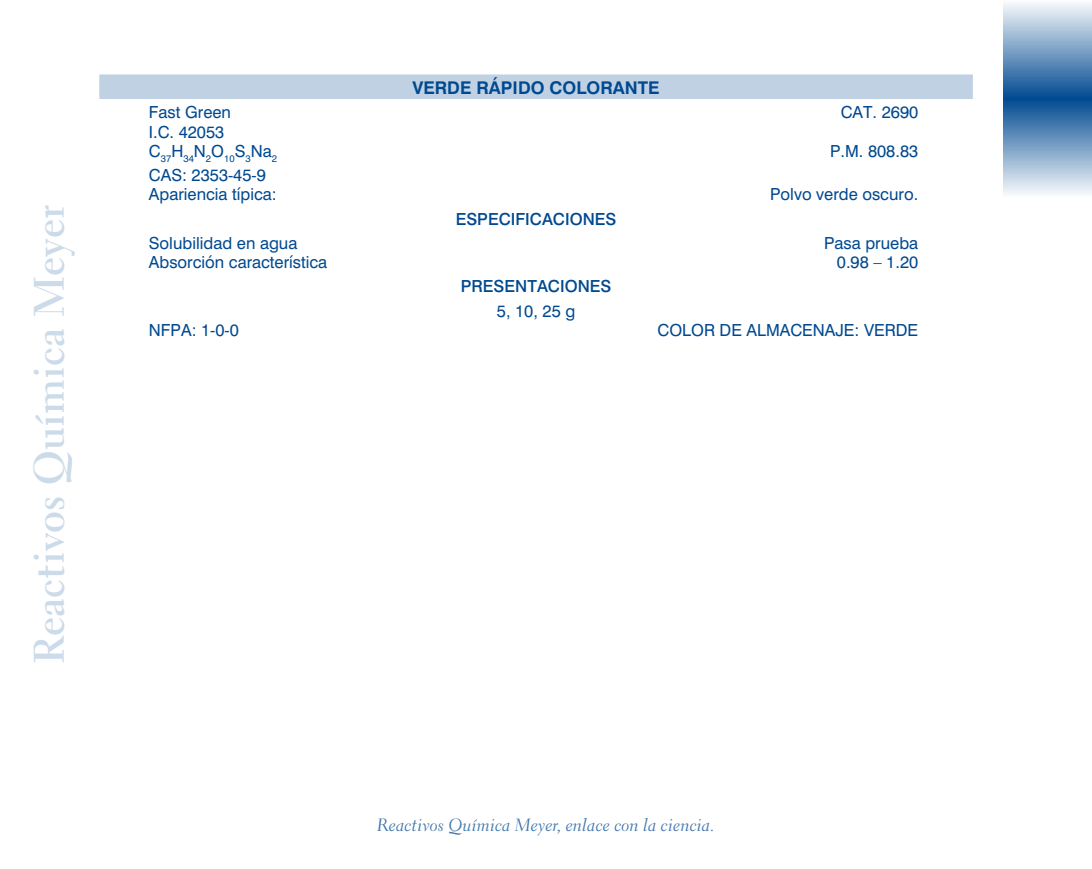
<style>
.page{position:relative;width:1092px;height:869px;background:#fff}
.page>*{position:absolute;margin:0;border:0;box-sizing:border-box;transform-origin:0 0}
.t1{font:42px "Transitional 521 BT Bold A";color:#ccdbe9}
.t2{font:17.5px "Transitional 521 BT Cursive A";color:#4076ac}
.t3{font:700 17.5px "Swiss 721 BT";color:#004990}
.t4{font:16.62px/19.2px "Swiss 721 BT";color:#004990}
.t5{font:500 16.62px "Swiss 721 BT";color:#004990}
.t6{font:9.62px "Swiss 721 BT";color:#004990}
</style>
<div class="page">
<svg style="left:1003px;top:3px;width:88px;height:191px;background:#7aa0c5"></svg>
<div style="left:99px;top:74px;width:873px;height:25px;background:#bfd1e3"></div>
<h1 class="t1" style="left:23px;top:664px;width:461px;rotate:-90deg">Reactivos Química Meyer</h1>
<p class="t3" style="left:412px;top:77px;width:249px">VERDE RÁPIDO COLORANTE</p>
<p class="t4" style="left:149px;top:102px;width:84px">Fast Green</p>
<p class="t4" style="left:840px;top:102px;width:79px">CAT. 2690</p>
<p class="t4" style="left:149px;top:122px;width:77px">I.C. 42053</p>
<p class="t6" style="left:149px;top:153px;width:130px"><sup>C</sup>37<sup>H</sup>34<sup>N</sup>2<sup>O</sup>10<sup>S</sup>3<sup>Na</sup>2</p>
<p class="t4" style="left:830px;top:141px;width:90px">P.M. 808.83</p>
<p class="t4" style="left:149px;top:165px;width:129px">CAS: 2353-45-9<br>Apariencia típica:</p>
<p class="t4" style="left:770px;top:184px;width:150px">Polvo verde oscuro.</p>
<p class="t5" style="left:455px;top:208px;width:162px">ESPECIFICACIONES</p>
<p class="t4" style="left:149px;top:233px;width:150px">Solubilidad en agua</p>
<p class="t4" style="left:824px;top:233px;width:96px">Pasa prueba</p>
<p class="t4" style="left:149px;top:252px;width:180px">Absorción característica</p>
<p class="t4" style="left:836px;top:252px;width:83px">0.98 – 1.20</p>
<p class="t5" style="left:460px;top:276px;width:152px">PRESENTACIONES</p>
<p class="t4" style="left:497px;top:301px;width:80px">5, 10, 25 g</p>
<p class="t4" style="left:149px;top:320px;width:91px">NFPA: 1-0-0</p>
<p class="t4" style="left:657px;top:320px;width:262px">COLOR DE ALMACENAJE: VERDE</p>
<p class="t2" style="left:377px;top:814px;width:339px">Reactivos Química Meyer, enlace con la ciencia.</p>
</div>
